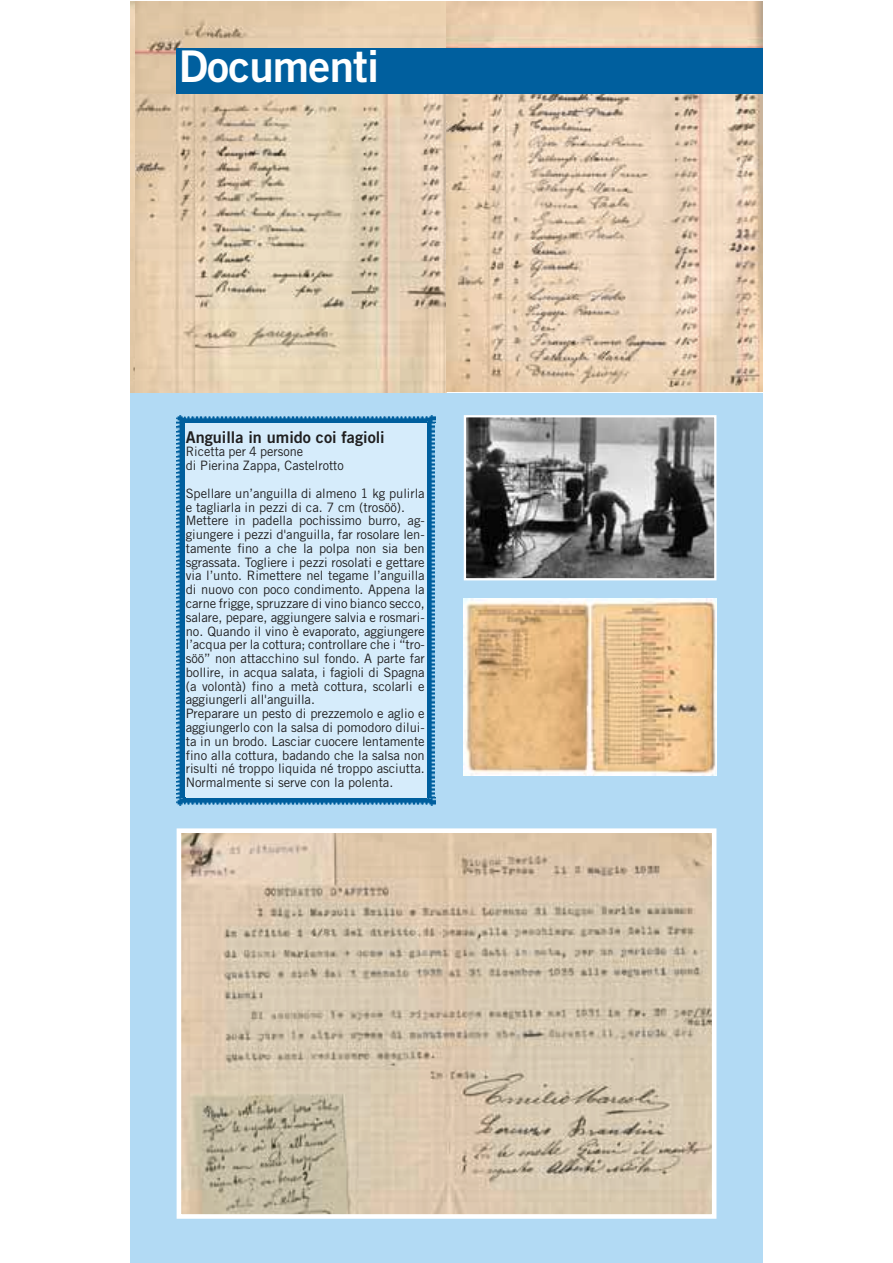
<style>
.page{position:relative;width:893px;height:1263px;background:#fff}
.page>*{position:absolute;margin:0;border:0;box-sizing:border-box;transform-origin:0 0}
.t1{font:43.8px "Trade Gothic Bold Two";letter-spacing:-.02em;color:#fff}
.t2{font:16.2px "Trade Gothic Bold Two";color:#201f20}
.t3{font:12.9px/13.8px "Trade Gothic";letter-spacing:-.005em;color:#201f20}
</style>
<div class="page">
<div style="left:131px;top:2px;width:631px;height:1260px;background:#b2daf4"></div>
<img style="left:131px;top:2px;width:4px;height:390px">
<img style="left:135px;top:94px;width:311px;height:298px">
<svg style="left:135px;top:2px;width:311px;height:55px;fill:#e4cbac"></svg>
<div style="left:135px;top:57px;width:311px;height:37px;background:#dec5a3"></div>
<svg style="left:446px;top:2px;width:316px;height:390px"></svg>
<div style="left:177px;top:48px;width:585px;height:46px;background:#005f9e"></div>
<img style="left:464px;top:599px;width:252px;height:177px">
<img style="left:183px;top:834px;width:527px;height:379px">
<div style="left:177px;top:828px;width:539px;height:391px;border:5px solid #fff"></div>
<img style="left:467px;top:418px;width:246px;height:159px">
<div style="left:464px;top:415px;width:252px;height:165px;border:2px solid #fff"></div>
<svg style="left:176px;top:415px;width:259px;height:390px"></svg>
<h1 class="t1" style="left:179px;top:51px;width:202px">Documenti</h1>
<p class="t2" style="left:186px;top:431px;width:200px">Anguilla in umido coi fagioli</p>
<p class="t3" style="left:186px;top:446px;width:160px">Ricetta per 4 persone<br>di Pierina Zappa, Castelrotto</p>
<p class="t3" style="left:186px;top:487px;width:240px">Spellare un’anguilla di almeno 1 kg pulirla e tagliarla in pezzi di ca. 7 cm (trosöö).<br>Mettere in padella pochissimo burro, ag&shy;giungere i pezzi d'anguilla, far rosolare len&shy;tamente fino a che la polpa non sia ben sgrassata. Togliere i pezzi rosolati e gettare via l’unto. Rimettere nel tegame l’anguilla di nuovo con poco condimento. Appena la carne frigge, spruzzare di vino bianco secco, salare, pepare, aggiungere salvia e rosmari&shy;no. Quando il vino è evaporato, aggiungere l’acqua per la cottura; controllare che i “tro&shy;söö” non attacchino sul fondo. A parte far bollire, in acqua salata, i fagioli di Spagna (a volontà) fino a metà cottura, scolarli e aggiungerli all'anguilla.<br>Preparare un pesto di prezzemolo e aglio e aggiungerlo con la salsa di pomodoro dilui&shy;ta in un brodo. Lasciar cuocere lentamente fino alla cottura, badando che la salsa non risulti né troppo liquida né troppo asciutta.<br>Normalmente si serve con la polenta.</p>
</div>
